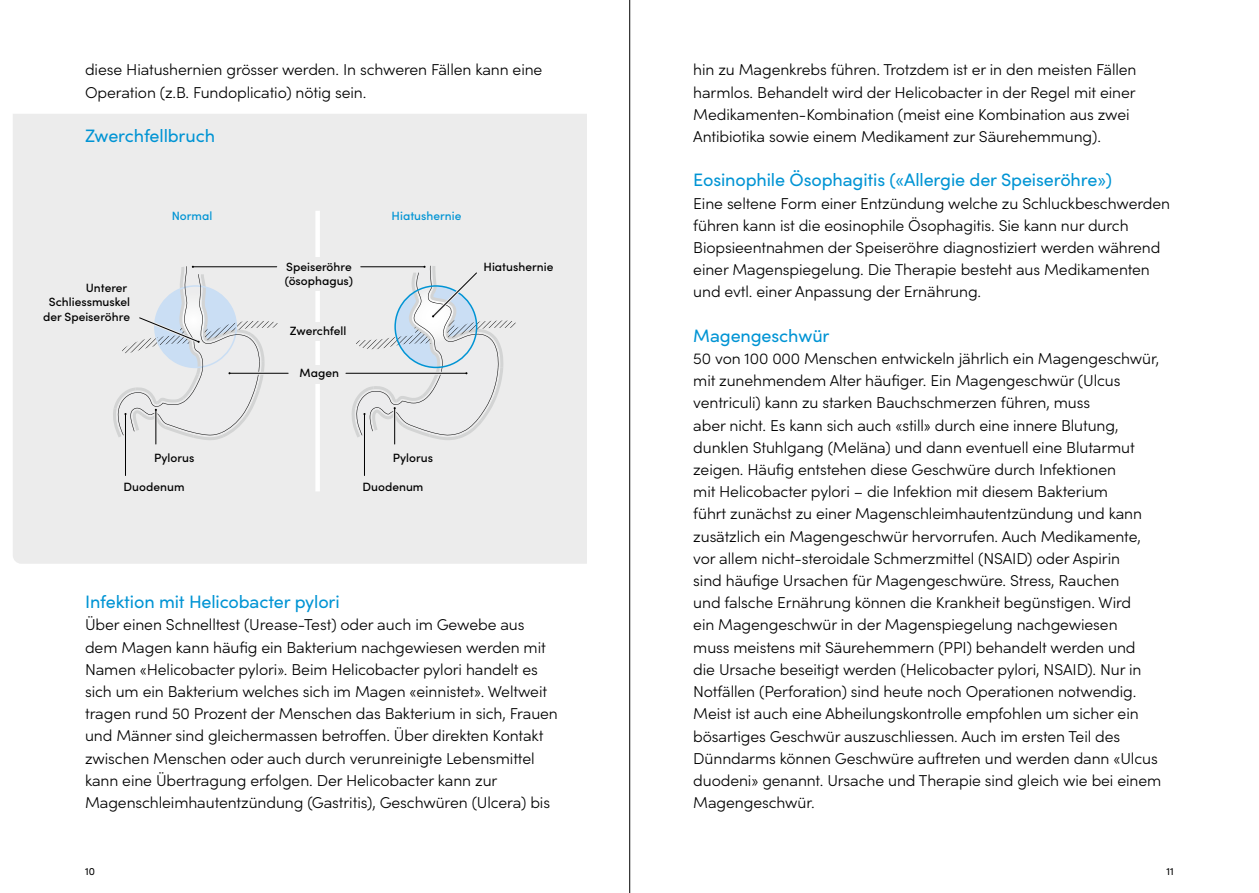
<style>
.page{position:relative;width:1259px;height:893px;background:#fff}
.page>*{position:absolute;margin:0;border:0;box-sizing:border-box;transform-origin:0 0}
.t1{font:18px "Sofia Pro";letter-spacing:-.005em;color:#0094d4}
.t2{font:300 15.75px/22.2px "Sofia Pro";letter-spacing:-.005em;color:#000}
.t3{font:500 12px/14.4px "Sofia Pro";color:#000}
.t4{font:500 12px "Sofia Pro";color:#0094d4}
.t5{font:10.5px "Sofia Pro";color:#000}
</style>
<div class="page">
<hr style="left:629px;top:0;width:1px;height:893px;background:#000">
<div style="left:13px;top:114px;width:574px;height:450px;background:#ececec"></div>
<div style="left:20px;top:164px;width:559px;height:381px;background:#ececec"></div>
<div style="left:315px;top:211px;width:5px;height:280px;background:#fff"></div>
<div style="left:295px;top:366px;width:46px;height:18px;background:#ececec"></div>
<div style="left:295px;top:322px;width:46px;height:18px;background:#ececec"></div>
<div style="left:295px;top:258px;width:46px;height:33px;background:#ececec"></div>
<hr style="left:229px;top:373px;width:59px;height:1px;background:#000">
<hr style="left:394px;top:408px;width:1px;height:36px;background:#000">
<hr style="left:364px;top:414px;width:1px;height:62px;background:#000">
<hr style="left:125px;top:414px;width:1px;height:62px;background:#000">
<hr style="left:156px;top:410px;width:1px;height:34px;background:#000">
<svg style="left:345px;top:266px;width:171px;height:174px"></svg>
<svg style="left:113px;top:266px;width:165px;height:174px"></svg>
<p class="t2" style="left:85px;top:58px;width:459px">diese Hiatushernien grösser werden. In schweren Fällen kann eine<br>Operation (z.B. Fundoplicatio) nötig sein.</p>
<p class="t2" style="left:693px;top:58px;width:445px">hin zu Magenkrebs führen. Trotzdem ist er in den meisten Fällen harmlos. Behandelt wird der Helicobacter in der Regel mit einer Medikamenten-Kombination (meist eine Kombination aus zwei Antibiotika sowie einem Medikament zur Säurehemmung).</p>
<p class="t1" style="left:693px;top:167px;width:420px">Eosinophile Ösophagitis («Allergie der Speiseröhre»)</p>
<p class="t2" style="left:693px;top:191px;width:478px">Eine seltene Form einer Entzündung welche zu Schluckbeschwerden führen kann ist die eosinophile Ösophagitis. Sie kann nur durch Biopsieentnahmen der Speiseröhre diagnostiziert werden während einer Magenspiegelung. Die Therapie besteht aus Medikamenten und evtl. einer Anpassung der Ernährung.</p>
<p class="t1" style="left:693px;top:322px;width:138px">Magengeschwür</p>
<p class="t2" style="left:693px;top:346px;width:469px">50 von 100 000 Menschen entwickeln jährlich ein Magengeschwür, mit zunehmendem Alter häufiger. Ein Magengeschwür (Ulcus ventriculi) kann zu starken Bauchschmerzen führen, muss<br>aber nicht. Es kann sich auch «still» durch eine innere Blutung, dunklen Stuhlgang (Meläna) und dann eventuell eine Blutarmut zeigen. Häufig entstehen diese Geschwüre durch Infektionen<br>mit Helicobacter pylori – die Infektion mit diesem Bakterium<br>führt zunächst zu einer Magenschleimhautentzündung und kann zusätzlich ein Magengeschwür hervorrufen. Auch Medikamente, vor allem nicht-steroidale Schmerzmittel (NSAID) oder Aspirin<br>sind häufige Ursachen für Magengeschwüre. Stress, Rauchen<br>und falsche Ernährung können die Krankheit begünstigen. Wird<br>ein Magengeschwür in der Magenspiegelung nachgewiesen<br>muss meistens mit Säurehemmern (PPI) behandelt werden und die Ursache beseitigt werden (Helicobacter pylori, NSAID). Nur in Notfällen (Perforation) sind heute noch Operationen notwendig.<br>Meist ist auch eine Abheilungskontrolle empfohlen um sicher ein bösartiges Geschwür auszuschliessen. Auch im ersten Teil des Dünndarms können Geschwüre auftreten und werden dann «Ulcus duodeni» genannt. Ursache und Therapie sind gleich wie bei einem Magengeschwür.</p>
<p class="t1" style="left:85px;top:122px;width:131px">Zwerchfellbruch</p>
<p class="t4" style="left:172px;top:207px;width:42px">Normal</p>
<p class="t4" style="left:391px;top:207px;width:71px">Hiatushernie</p>
<p class="t3" style="left:285px;top:259px;width:70px">Speiseröhre (ösophagus)</p>
<p class="t3" style="left:483px;top:259px;width:71px">Hiatushernie</p>
<p class="t3" style="left:43px;top:280px;width:88px;text-align:right">Unterer<br>Schliessmuskel der Speiseröhre</p>
<p class="t3" style="left:290px;top:323px;width:58px">Zwerchfell</p>
<p class="t3" style="left:300px;top:365px;width:41px">Magen</p>
<p class="t3" style="left:393px;top:449px;width:42px">Pylorus</p>
<p class="t3" style="left:154px;top:449px;width:42px">Pylorus</p>
<p class="t3" style="left:124px;top:479px;width:62px">Duodenum</p>
<p class="t3" style="left:362px;top:479px;width:62px">Duodenum</p>
<p class="t1" style="left:85px;top:589px;width:256px">Infektion mit Helicobacter pylori</p>
<p class="t2" style="left:85px;top:613px;width:474px">Über einen Schnelltest (Urease-Test) oder auch im Gewebe aus dem Magen kann häufig ein Bakterium nachgewiesen werden mit Namen «Helicobacter pylori». Beim Helicobacter pylori handelt es sich um ein Bakterium welches sich im Magen «einnistet». Weltweit tragen rund 50 Prozent der Menschen das Bakterium in sich, Frauen und Männer sind gleichermassen betroffen. Über direkten Kontakt zwischen Menschen oder auch durch verunreinigte Lebensmittel kann eine Übertragung erfolgen. Der Helicobacter kann zur Magenschleimhautentzündung (Gastritis), Geschwüren (Ulcera) bis</p>
<p class="t5" style="left:85px;top:863px;width:11px">10</p>
<p class="t5" style="left:1166px;top:863px;width:9px">11</p>
</div>
